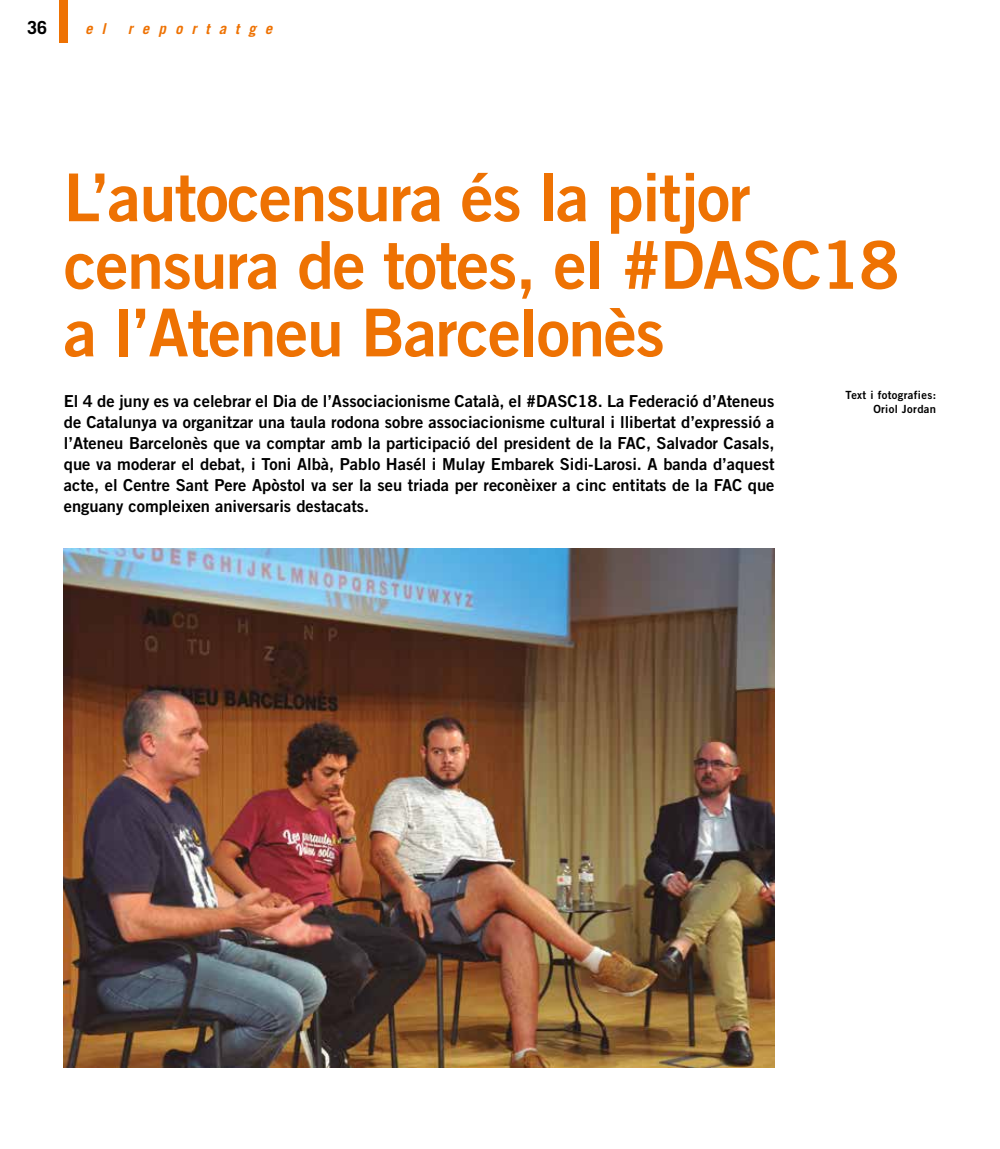
<style>
.page{position:relative;width:1000px;height:1149px;background:#fff}
.page>*{position:absolute;margin:0;border:0;box-sizing:border-box;transform-origin:0 0}
.t1{font:66px/67.5px "Trade Gothic LT Std Bd 2";letter-spacing:-.02em;color:#ee7203}
.t2{font:700 18px "Trade Gothic LT Std";color:#000}
.t3{font:16.5px/21px "Trade Gothic LT Std Bd 2";color:#000;text-align:justify}
.t4{font:italic 700 15px "Trade Gothic LT Std";letter-spacing:.6em;color:#ee7203}
.t5{font:11.25px/13.5px "Trade Gothic LT Std Bd 2";letter-spacing:.03em;color:#000;text-align:right}
</style>
<div class="page">
<div style="left:60px;top:0;width:8px;height:43px;background:#ee7203"></div>
<img style="left:64px;top:548px;width:710px;height:518px">
<p class="t2" style="left:27px;top:16px;width:22px">36</p>
<p class="t4" style="left:85px;top:19px;width:22px">e l</p>
<p class="t4" style="left:128px;top:19px;width:146px">reportatge</p>
<h1 class="t1" style="left:64px;top:163px;width:836px">L’autocensura és la pitjor censura de totes, el #DASC18 a l’Ateneu Barcelonès</h1>
<p class="t3" style="left:64px;top:390px;width:712px">El 4 de juny es va celebrar el Dia de l’Associacionisme Català, el #DASC18. La Federació d’Ateneus de Catalunya va organitzar una taula rodona sobre associacionisme cultural i llibertat d’expressió a l’Ateneu Barcelonès que va comptar amb la participació del president de la FAC, Salvador Casals, que va moderar el debat, i Toni Albà, Pablo Hasél i Mulay Embarek Sidi-Larosi. A banda d’aquest acte, el Centre Sant Pere Apòstol va ser la seu triada per reconèixer a cinc entitats de la FAC que enguany compleixen aniversaris destacats.</p>
<p class="t5" style="left:845px;top:388px;width:92px">Text i fotografies:<br>Oriol Jordan</p>
</div>
